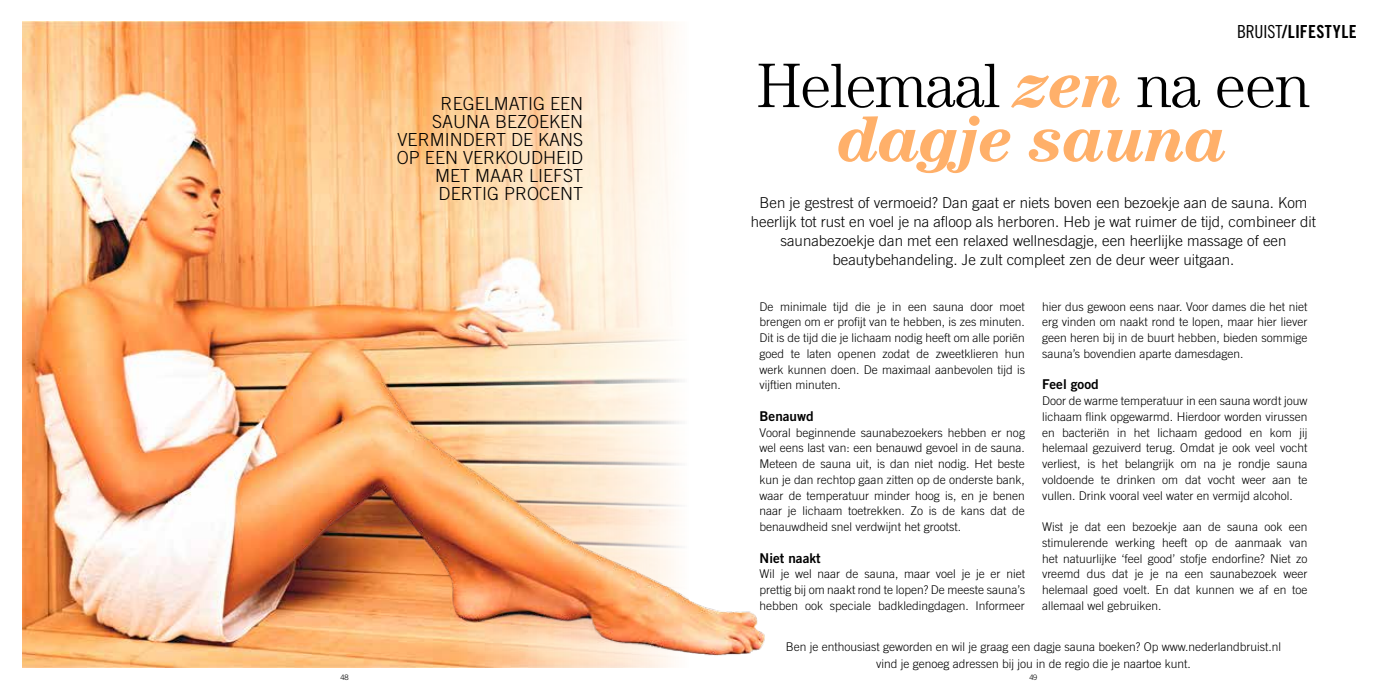
<style>
.page{position:relative;width:1378px;height:689px;background:#fff}
.page>*{position:absolute;margin:0;border:0;box-sizing:border-box;transform-origin:0 0}
.t1{font:italic 700 66px "Century Std";letter-spacing:-.02em;color:#ffb06a}
.t2{font:300 63px "Century Std";letter-spacing:-.02em;color:#000}
.t3{font:300 18px/18px "Trade Gothic LT Std";color:#000;text-align:right}
.t4{font:18px "Trade Gothic LT Std Bd Cn 20";letter-spacing:.02em;color:#000}
.t5{font:300 15px/19.2px "Trade Gothic LT Std";color:#000;text-align:center}
.t6{font:13.5px "Trade Gothic LT Std Bd 2";color:#000}
.t7{font:300 12px/15.8px "Trade Gothic LT Std";color:#000;text-align:justify}
.t8{font:300 7.5px "Trade Gothic LT Std";color:#000}
.s1{font-family:"Trade Gothic LT Std Cn 18"}
.s2{font-weight:700;font-style:italic;font-size:66px;color:#ffb06a}
</style>
<div class="page">
<img style="left:23px;top:21px;width:656px;height:647px">
<img style="left:293px;top:383px;width:472px;height:285px">
<h3 class="t3" style="left:397px;top:95px;width:188px">REGELMATIG EEN<br>SAUNA BEZOEKEN<br>VERMINDERT DE KANS<br>OP EEN VERKOUDHEID<br>MET MAAR LIEFST<br>DERTIG PROCENT</h3>
<h3 class="t4" style="left:1237px;top:21px;width:121px"><span class="s1">BRUIST</span>/LIFESTYLE</h3>
<h2 class="t2" style="left:757px;top:49px;width:555px">Helemaal <span class="s2">zen</span> na een</h2>
<h1 class="t1" style="left:838px;top:100px;width:391px">dagje sauna</h1>
<p class="t5" style="left:751px;top:193px;width:567px">Ben je gestrest of vermoeid? Dan gaat er niets boven een bezoekje aan de sauna. Kom heerlijk tot rust en voel je na afloop als herboren. Heb je wat ruimer de tijd, combineer dit saunabezoekje dan met een relaxed wellnesdagje, een heerlijke massage of een beautybehandeling. Je zult compleet zen de deur weer uitgaan.</p>
<p class="t7" style="left:1042px;top:298px;width:267px">hier dus gewoon eens naar. Voor dames die het niet erg vinden om naakt rond te lopen, maar hier liever geen heren bij in de buurt hebben, bieden sommige sauna’s bovendien aparte damesdagen.</p>
<p class="t6" style="left:1042px;top:376px;width:58px">Feel good</p>
<p class="t7" style="left:1042px;top:393px;width:267px">Door de warme temperatuur in een sauna wordt jouw lichaam flink opgewarmd. Hierdoor worden virussen en bacteriën in het lichaam gedood en kom jij helemaal gezuiverd terug. Omdat je ook veel vocht verliest, is het belangrijk om na je rondje sauna voldoende te drinken om dat vocht weer aan te vullen. Drink vooral veel water en vermijd alcohol.</p>
<p class="t7" style="left:1042px;top:519px;width:267px">Wist je dat een bezoekje aan de sauna ook een stimulerende werking heeft op de aanmaak van het natuurlijke ‘feel good’ stofje endorfine? Niet zo vreemd dus dat je je na een saunabezoek weer helemaal goed voelt. En dat kunnen we af en toe allemaal wel gebruiken.</p>
<p class="t7" style="left:759px;top:298px;width:267px">De minimale tijd die je in een sauna door moet brengen om er profijt van te hebben, is zes minuten.<br>Dit is de tijd die je lichaam nodig heeft om alle poriën goed te laten openen zodat de zweetklieren hun werk kunnen doen. De maximaal aanbevolen tijd is vijftien minuten.</p>
<p class="t6" style="left:759px;top:408px;width:56px">Benauwd</p>
<p class="t7" style="left:759px;top:424px;width:267px">Vooral beginnende saunabezoekers hebben er nog wel eens last van: een benauwd gevoel in de sauna.<br>Meteen de sauna uit, is dan niet nodig. Het beste kun je dan rechtop gaan zitten op de onderste bank, waar de temperatuur minder hoog is, en je benen naar je lichaam toetrekken. Zo is de kans dat de benauwdheid snel verdwijnt het grootst.</p>
<p class="t6" style="left:759px;top:549px;width:63px">Niet naakt</p>
<p class="t7" style="left:759px;top:566px;width:267px">Wil je wel naar de sauna, maar voel je je er niet prettig bij om naakt rond te lopen? De meeste sauna’s hebben ook speciale badkledingdagen. Informeer</p>
<p class="t7" style="left:786px;top:638px;width:497px;line-height:17px;text-align:center">Ben je enthousiast geworden en wil je graag een dagje sauna boeken? Op www.nederlandbruist.nl vind je genoeg adressen bij jou in de regio die je naartoe kunt.</p>
<p class="t8" style="left:340px;top:672px;width:10px">48</p>
<p class="t8" style="left:1029px;top:672px;width:9px">49</p>
</div>
